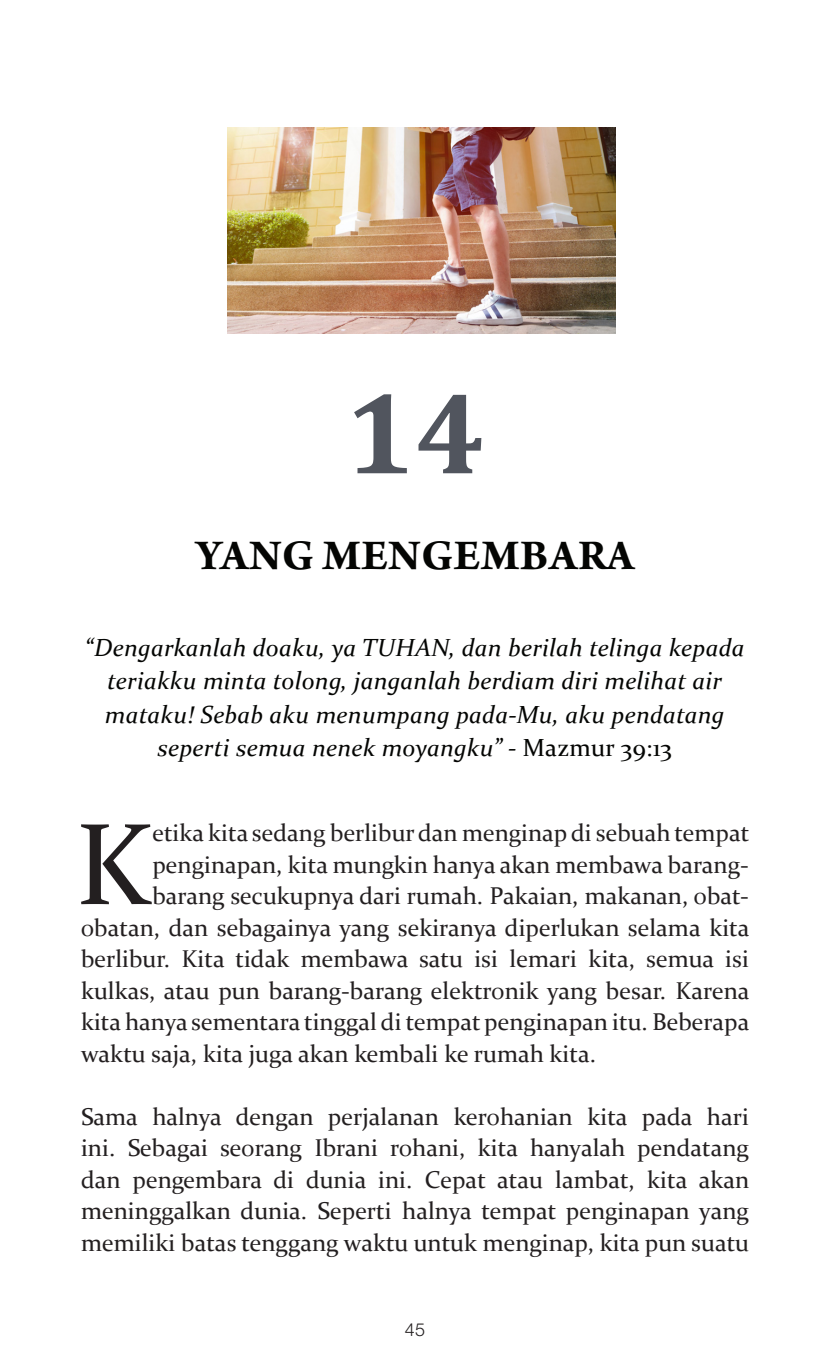
<style>
.page{position:relative;width:830px;height:1372px;background:#fff}
.page>*{position:absolute;margin:0;border:0;box-sizing:border-box;transform-origin:0 0}
.t1{font:700 117px "Cambria";color:#51555e}
.isi{font:116.55px "Constantia";color:#231f20}
.t2{font:700 45px "Arno Pro";letter-spacing:.015em;color:#040503}
.sub_judul{font:italic 24.75px "Constantia";letter-spacing:.01em;color:#040503}
.isi-2{font:24.3px/31.5px "Constantia";color:#231f20;text-align:justify}
.t3{font:300 18px "Helvetica Neue LT Std";color:#231f20}
.s1{font-style:normal}
</style>
<div class="page">
<img style="left:227px;top:128px;width:388px;height:205px">
<p class="t1" style="left:345px;top:351px;width:141px">14</p>
<p class="t2" style="left:196px;top:529px;width:441px">YANG MENGEMBARA</p>
<p class="sub_judul" style="left:85px;top:630px;width:660px">“Dengarkanlah doaku, ya TUHAN, dan berilah telinga kepada</p>
<p class="sub_judul" style="left:107px;top:664px;width:616px">teriakku minta tolong, janganlah berdiam diri melihat air</p>
<p class="sub_judul" style="left:105px;top:697px;width:621px">mataku! Sebab aku menumpang pada-Mu, aku pendatang</p>
<p class="sub_judul" style="left:157px;top:731px;width:515px">seperti semua nenek moyangku” - <span class="s1">Mazmur 39:13</span></p>
<p class="isi" style="left:75px;top:785px;width:78px">K</p>
<p class="isi-2" style="left:152px;top:815px;width:598px">etika kita sedang berlibur dan menginap di sebuah tempat</p>
<p class="isi-2" style="left:152px;top:847px;width:597px">penginapan, kita mungkin hanya akan membawa barang-</p>
<p class="isi-2" style="left:152px;top:878px;width:597px">barang secukupnya dari rumah. Pakaian, makanan, obat-</p>
<p class="isi-2" style="left:81px;top:910px;width:669px">obatan, dan sebagainya yang sekiranya diperlukan selama kita</p>
<p class="isi-2" style="left:81px;top:941px;width:669px">berlibur. Kita tidak membawa satu isi lemari kita, semua isi</p>
<p class="isi-2" style="left:81px;top:973px;width:669px">kulkas, atau pun barang-barang elektronik yang besar. Karena</p>
<p class="isi-2" style="left:81px;top:1004px;width:669px">kita hanya sementara tinggal di tempat penginapan itu. Beberapa</p>
<p class="isi-2" style="left:81px;top:1036px;width:516px">waktu saja, kita juga akan kembali ke rumah kita.</p>
<p class="isi-2" style="left:81px;top:1099px;width:669px">Sama halnya dengan perjalanan kerohanian kita pada hari ini. Sebagai seorang Ibrani rohani, kita hanyalah pendatang dan pengembara di dunia ini. Cepat atau lambat, kita akan meninggalkan dunia. Seperti halnya tempat penginapan yang memiliki batas tenggang waktu untuk menginap, kita pun suatu</p>
<p class="t3" style="left:405px;top:1318px;width:22px">45</p>
</div>
